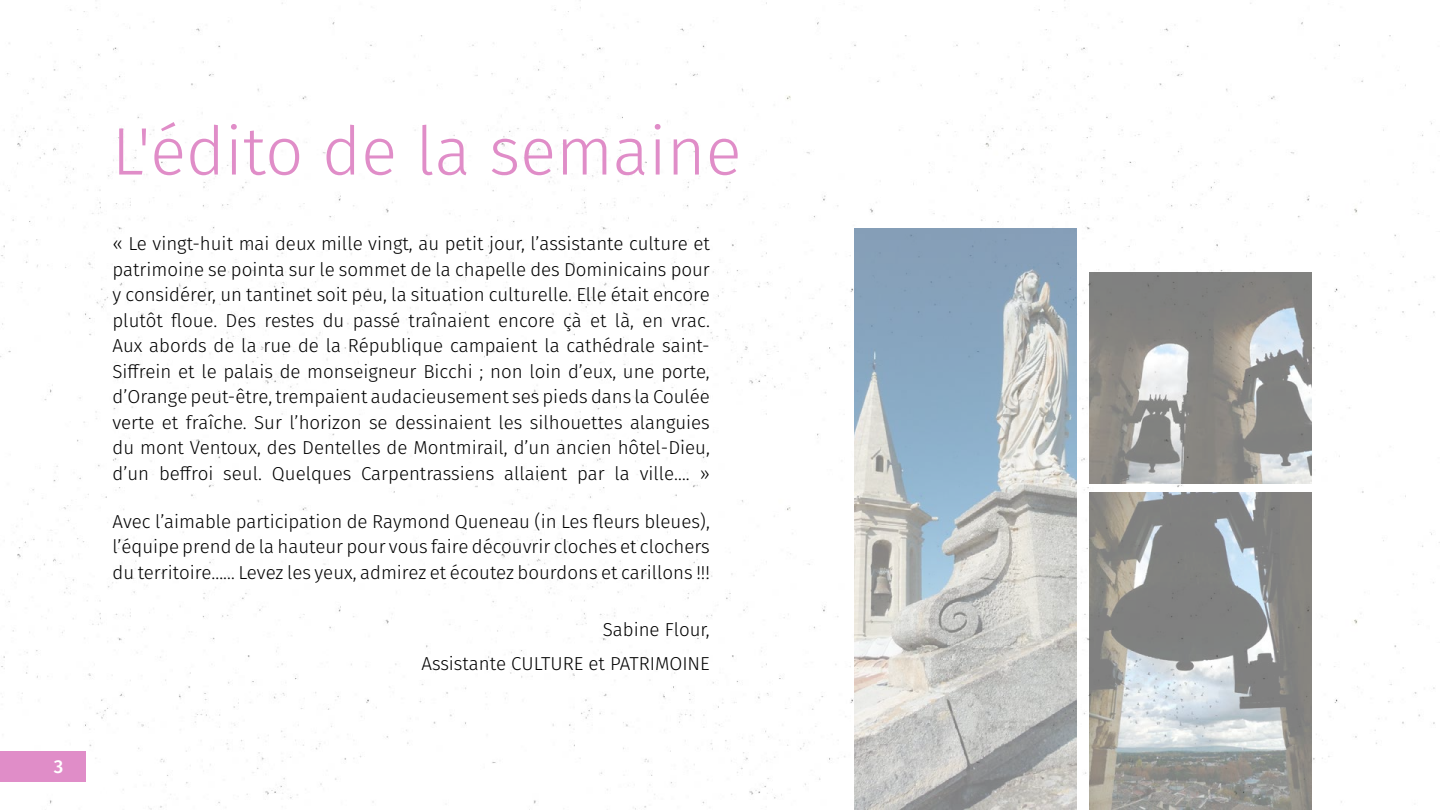
<style>
.page{position:relative;width:1440px;height:810px;background:#fff}
.page>*{position:absolute;margin:0;border:0;box-sizing:border-box;transform-origin:0 0}
.t1{font:300 67.12px "Fira Sans";color:#e08dc8}
.t2{font:300 18.75px/25.5px "Fira Sans";color:#000;text-align:justify}
.t3{font:500 18.75px "Fira Sans";color:#fff}
</style>
<div class="page">
<img style="left:0;top:2px;width:478px;height:808px">
<img style="left:1089px;top:492px;width:223px;height:318px">
<img style="left:1089px;top:272px;width:223px;height:212px">
<img style="left:854px;top:229px;width:223px;height:581px">
<div style="left:0;top:752px;width:86px;height:30px;background:#e08dc8"></div>
<p class="t3" style="left:54px;top:752px;width:11px">3</p>
<h1 class="t1" style="left:112px;top:103px;width:631px">L'édito de la semaine</h1>
<p class="t2" style="left:112px;top:231px;width:599px">« Le vingt-huit mai deux mille vingt, au petit jour, l’assistante culture et patrimoine se pointa sur le sommet de la chapelle des Dominicains pour y considérer, un tantinet soit peu, la situation culturelle. Elle était encore plutôt floue. Des restes du passé traînaient encore çà et là, en vrac.<br>Aux abords de la rue de la République campaient la cathédrale saint-Siffrein et le palais de monseigneur Bicchi ; non loin d’eux, une porte, d’Orange peut-être, trempaient audacieusement ses pieds dans la Coulée verte et fraîche. Sur l’horizon se dessinaient les silhouettes alanguies du mont Ventoux, des Dentelles de Montmirail, d’un ancien hôtel-Dieu, d’un beffroi seul. Quelques Carpentrassiens allaient par la ville…. »</p>
<p class="t2" style="left:112px;top:508px;width:599px">Avec l’aimable participation de Raymond Queneau (in Les fleurs bleues), l’équipe prend de la hauteur pour vous faire découvrir cloches et clochers du territoire…… Levez les yeux, admirez et écoutez bourdons et carillons !!!</p>
<p class="t2" style="left:421px;top:612px;width:290px;line-height:34.5px;text-align:right">Sabine Flour,<br>Assistante CULTURE et PATRIMOINE</p>
</div>
